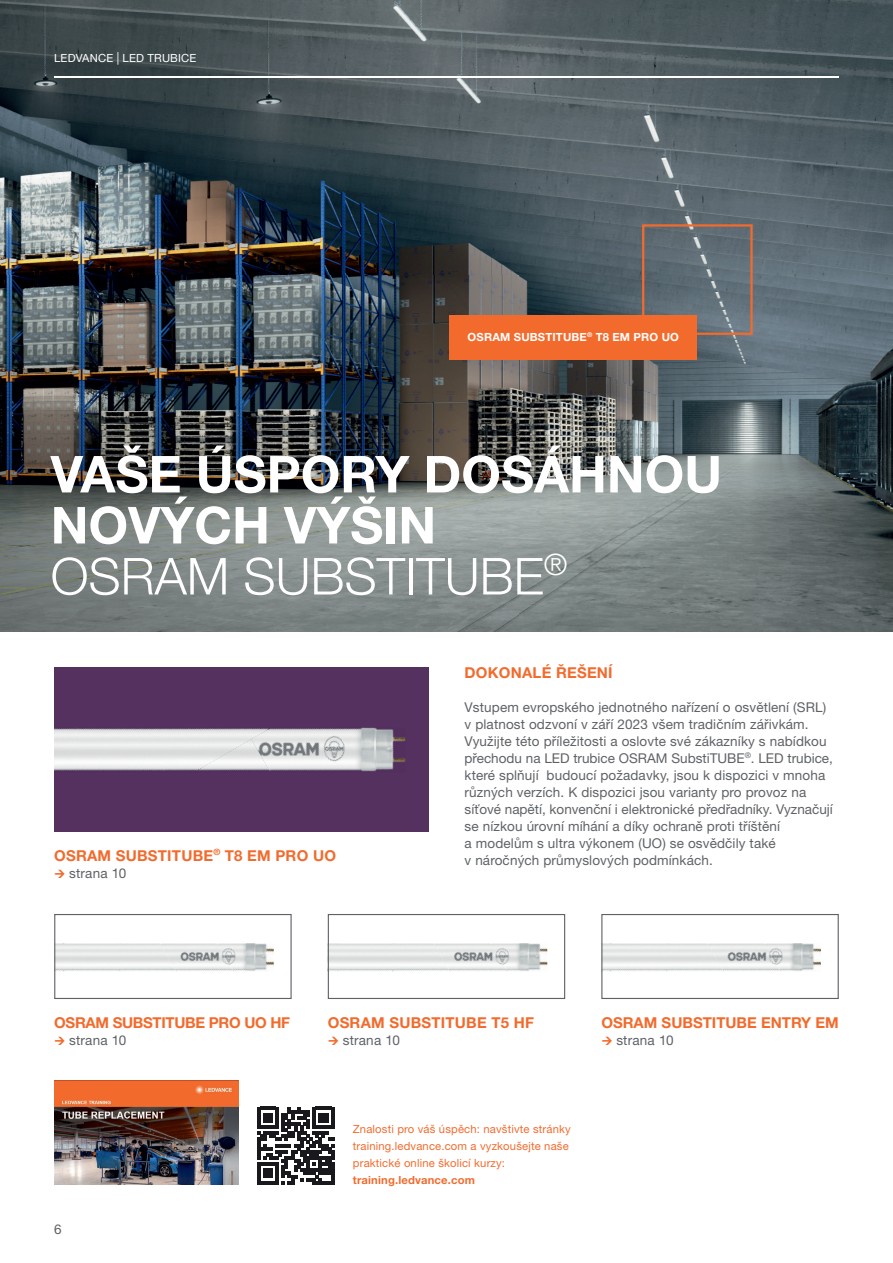
<style>
.page{position:relative;width:893px;height:1263px;background:#fff}
.page>*{position:absolute;margin:0;border:0;box-sizing:border-box;transform-origin:0 0}
.t1{font:700 51px/51px "Helvetica Neue LT Pro";color:#fff}
.t2{font:700 15px "Helvetica Neue LT Pro";letter-spacing:.015em;color:#f26b2d}
.t3{font:700 15px "Helvetica Neue LT Pro";letter-spacing:-.02em;color:#f26b2d}
.t4{font:13.5px/17px "Helvetica Neue LT Pro";letter-spacing:.01em;color:#5e6266}
.t5{font:11.25px/17px "Helvetica Neue LT Pro";letter-spacing:.015em;color:#f26b2d}
.t6{font:700 11.25px "Helvetica Neue LT Pro";letter-spacing:.015em;color:#fff}
.t7{font:700 11.25px "Helvetica Neue LT Pro";letter-spacing:.015em;color:#f26b2d}
.t8{font:11.25px "Helvetica Neue LT Pro";letter-spacing:.015em;color:#fff}
.s1{font-size:12.6px}
.s2{font-weight:300}
</style>
<div class="page">
<img style="left:0;top:0;width:893px;height:275px">
<div style="left:54px;top:668px;width:374px;height:164px;background:#54315f"></div>
<img style="left:0;top:275px;width:893px;height:356px">
<img style="left:272px;top:728px;width:133px;height:44px">
<img style="left:54px;top:728px;width:218px;height:43px">
<img style="left:193px;top:739px;width:78px;height:32px">
<img style="left:163px;top:728px;width:3px;height:43px">
<img style="left:76px;top:728px;width:2px;height:43px">
<svg style="left:601px;top:914px;width:238px;height:85px"></svg>
<svg style="left:328px;top:914px;width:237px;height:85px"></svg>
<svg style="left:54px;top:914px;width:238px;height:85px"></svg>
<hr style="left:54px;top:76px;width:785px;height:2px;background:#fff">
<svg style="left:642px;top:224px;width:111px;height:111px;background:#6c7073"></svg>
<div style="left:450px;top:315px;width:247px;height:44px;background:#f26b2d"></div>
<img style="left:54px;top:1081px;width:185px;height:103px">
<svg style="left:257px;top:1107px;width:77px;height:77px"></svg>
<p class="t8" style="left:54px;top:52px;width:144px">LEDVANCE <span class="s1">|</span> LED TRUBICE</p>
<p class="t6" style="left:468px;top:330px;width:213px">OSRAM SUBSTITUBE<sup>®</sup> T8 EM PRO UO</p>
<h1 class="t1" style="left:51px;top:447px;width:673px">VAŠE ÚSPORY DOSÁHNOU<br>NOVÝCH VÝŠIN<br><span class="s2">OSRAM SUBSTITUBE</span><sup>®</sup></h1>
<p class="t2" style="left:54px;top:846px;width:283px">OSRAM SUBSTITUBE<sup>®</sup> T8 EM PRO UO</p>
<p class="t4" style="left:69px;top:864px;width:59px">strana 10</p>
<p class="t2" style="left:465px;top:663px;width:150px">DOKONALÉ ŘEŠENÍ</p>
<p class="t4" style="left:465px;top:699px;width:370px">Vstupem evropského jednotného nařízení o osvětlení (SRL) v platnost odzvoní v září 2023 všem tradičním zářivkám.<br>Využijte této příležitosti a oslovte své zákazníky s nabídkou přechodu na LED trubice OSRAM SubstiTUBE<sup>®</sup>. LED trubice, které splňují budoucí požadavky, jsou k dispozici v mnoha různých verzích. K dispozici jsou varianty pro provoz na síťové napětí, konvenční i elektronické předřadníky. Vyznačují se nízkou úrovní míhání a díky ochraně proti tříštění<br>a modelům s ultra výkonem (UO) se osvědčily také<br>v náročných průmyslových podmínkách.</p>
<p class="t3" style="left:54px;top:1013px;width:237px">OSRAM SUBSTITUBE PRO UO HF</p>
<p class="t4" style="left:69px;top:1031px;width:59px">strana 10</p>
<p class="t4" style="left:54px;top:1221px;width:9px">6</p>
<p class="t2" style="left:328px;top:1013px;width:208px">OSRAM SUBSTITUBE T5 HF</p>
<p class="t4" style="left:343px;top:1031px;width:59px">strana 10</p>
<p class="t2" style="left:601px;top:1013px;width:239px">OSRAM SUBSTITUBE ENTRY EM</p>
<p class="t4" style="left:616px;top:1031px;width:59px">strana 10</p>
<p class="t5" style="left:353px;top:1121px;width:219px">Znalosti pro váš úspěch: navštivte stránky training.ledvance.com a vyzkoušejte naše praktické online školicí kurzy:</p>
<p class="t7" style="left:353px;top:1173px;width:124px">training.ledvance.com</p>
</div>
